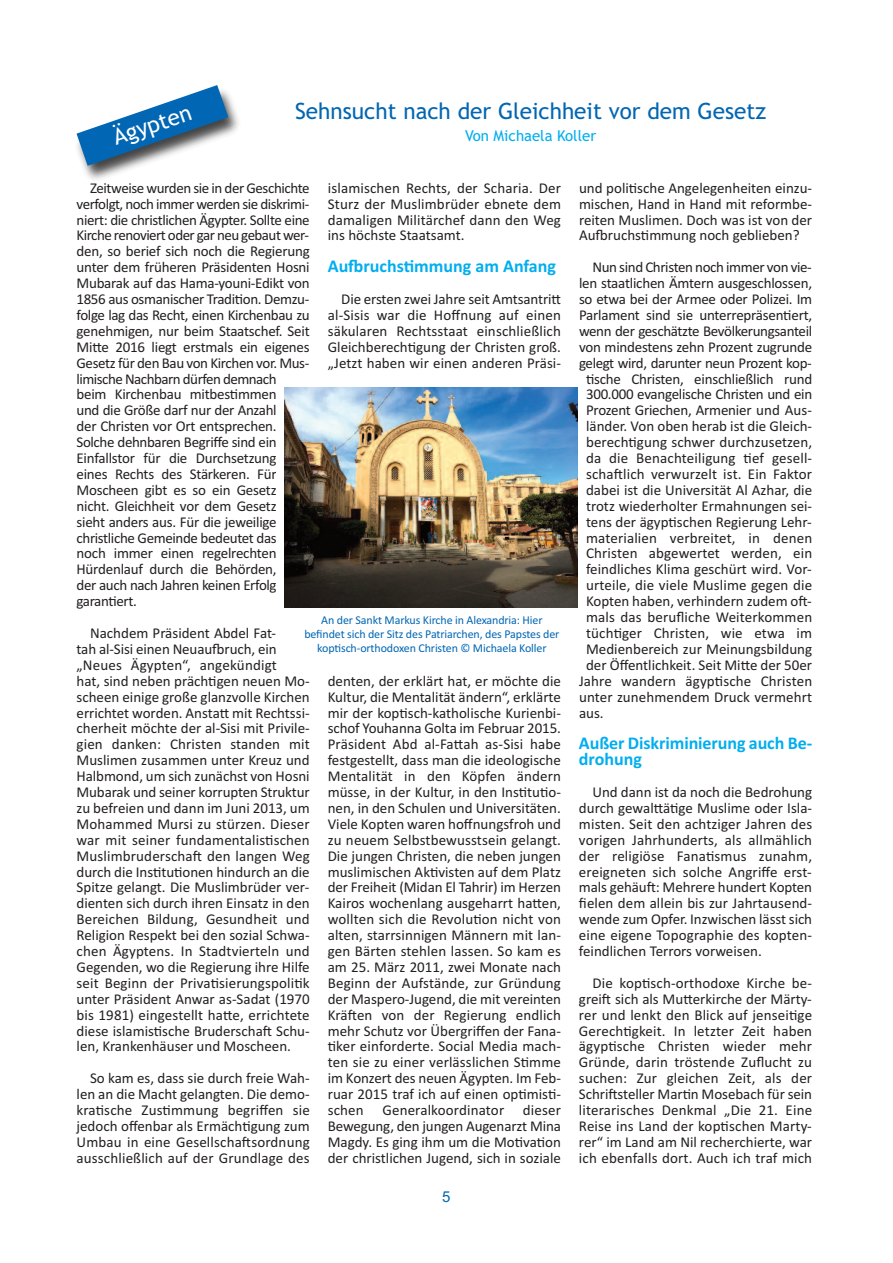
<style>
.page{position:relative;width:893px;height:1263px;background:#fff}
.page>*{position:absolute;margin:0;border:0;box-sizing:border-box;transform-origin:0 0}
.t1{font:22.5px "Trebuchet MS";color:#0166b3}
.t2{font:22.5px "Trebuchet MS";color:#fff}
.t3{font:700 18px/15.9px "Calibri";letter-spacing:-.005em;color:#00aeef}
.t4{font:15px/15.9px "Calibri";color:#231f20;text-align:justify}
.t5{font:15px/15.9px "Calibri";letter-spacing:-.025em;color:#231f20}
.t6{font:15px "Calibri";letter-spacing:-.02em;color:#231f20}
.t7{font:15px "Trebuchet MS";color:#00aeef}
.t8{font:15px "Arial";color:#0166b3}
.t9{font:12px/14.4px "Calibri";letter-spacing:-.01em;color:#0166b3;text-align:center}
</style>
<div class="page">
<img style="left:76px;top:94px;width:163px;height:86px">
<svg style="left:77px;top:85px;width:151px;height:81px"></svg>
<img style="left:285px;top:387px;width:293px;height:220px">
<h1 class="t2" style="left:109px;top:126px;width:83px;rotate:-19deg">Ägypten</h1>
<h1 class="t1" style="left:295px;top:98px;width:472px">Sehnsucht nach der Gleichheit vor dem Gesetz</h1>
<p class="t7" style="left:465px;top:127px;width:133px">Von Michaela Koller</p>
<p class="t5" style="left:77px;top:180px;width:235px;text-indent:14px">Zeitweise wurden sie in der Geschichte verfolgt, noch immer werden sie diskrimi&shy;niert: die christlichen Ägypter. Sollte eine Kirche renoviert oder gar neu gebaut wer&shy;den, so berief sich noch die Regierung unter dem früheren Präsidenten Hosni Mubarak auf das Hama-youni-Edikt von 1856 aus osmanischer Tradition. Demzu&shy;folge lag das Recht, einen Kirchenbau zu genehmigen, nur beim Staatschef. Seit Mitte 2016 liegt erstmals ein eigenes Gesetz für den Bau von Kirchen vor. Mus&shy;limische Nachbarn dürfen demnach beim Kirchenbau mitbestimmen<br>und die Größe darf nur der Anzahl<br>der Christen vor Ort entsprechen.<br>Solche dehnbaren Begriffe sind ein Einfallstor für die Durchsetzung eines Rechts des Stärkeren. Für Moscheen gibt es so ein Gesetz nicht. Gleichheit vor dem Gesetz<br>sieht anders aus. Für die jeweilige christliche Gemeinde bedeutet das noch immer einen regelrechten Hürdenlauf durch die Behörden,<br>der auch nach Jahren keinen Erfolg garantiert.</p>
<p class="t4" style="left:77px;top:625px;width:235px;text-align:left;text-indent:14px">Nachdem Präsident Abdel Fat-<br>tah al-Sisi einen Neuaufbruch, ein „Neues Ägypten“, angekündigt<br>hat, sind neben prächtigen neuen Mo&shy;scheen einige große glanzvolle Kirchen errichtet worden. Anstatt mit Rechtssi&shy;cherheit möchte der al-Sisi mit Privile&shy;gien danken: Christen standen mit Muslimen zusammen unter Kreuz und Halbmond, um sich zunächst von Hosni Mubarak und seiner korrupten Struktur zu befreien und dann im Juni 2013, um Mohammed Mursi zu stürzen. Dieser war mit seiner fundamentalistischen Muslimbruderschaft den langen Weg durch die Institutionen hindurch an die Spitze gelangt. Die Muslimbrüder ver&shy;dienten sich durch ihren Einsatz in den Bereichen Bildung, Gesundheit und Religion Respekt bei den sozial Schwa&shy;chen Ägyptens. In Stadtvierteln und Gegenden, wo die Regierung ihre Hilfe seit Beginn der Privatisierungspolitik unter Präsident Anwar as-Sadat (1970 bis 1981) eingestellt hatte, errichtete diese islamistische Bruderschaft Schu&shy;len, Krankenhäuser und Moscheen.</p>
<p class="t4" style="left:77px;top:1070px;width:235px;text-indent:13px">So kam es, dass sie durch freie Wah&shy;len an die Macht gelangten. Die demo&shy;kratische Zustimmung begriffen sie jedoch offenbar als Ermächtigung zum Umbau in eine Gesellschaftsordnung ausschließlich auf der Grundlage des</p>
<p class="t4" style="left:328px;top:180px;width:235px">islamischen Rechts, der Scharia. Der Sturz der Muslimbrüder ebnete dem damaligen Militärchef dann den Weg ins höchste Staatsamt.</p>
<p class="t3" style="left:328px;top:258px;width:230px">Aufbruchstimmung am Anfang</p>
<p class="t4" style="left:328px;top:291px;width:235px;text-indent:14px">Die ersten zwei Jahre seit Amtsantritt al-Sisis war die Hoffnung auf einen säkularen Rechtsstaat einschließlich Gleichberechtigung der Christen groß. „Jetzt haben wir einen anderen Präsi-</p>
<p class="t9" style="left:304px;top:612px;width:257px">An der Sankt Markus Kirche in Alexandria: Hier befindet sich der Sitz des Patriarchen, des Papstes der koptisch-orthodoxen Christen © Michaela Koller</p>
<p class="t4" style="left:328px;top:672px;width:235px">denten, der erklärt hat, er möchte die Kultur, die Mentalität ändern“, erklärte mir der koptisch-katholische Kurienbi&shy;schof Youhanna Golta im Februar 2015.<br>Präsident Abd al-Fattah as-Sisi habe festgestellt, dass man die ideologische Mentalität in den Köpfen ändern müsse, in der Kultur, in den Institutio&shy;nen, in den Schulen und Universitäten.<br>Viele Kopten waren hoffnungsfroh und zu neuem Selbstbewusstsein gelangt.<br>Die jungen Christen, die neben jungen muslimischen Aktivisten auf dem Platz der Freiheit (Midan El Tahrir) im Herzen Kairos wochenlang ausgeharrt hatten, wollten sich die Revolution nicht von alten, starrsinnigen Männern mit lan&shy;gen Bärten stehlen lassen. So kam es am 25. März 2011, zwei Monate nach Beginn der Aufstände, zur Gründung der Maspero-Jugend, die mit vereinten Kräften von der Regierung endlich mehr Schutz vor Übergriffen der Fana&shy;tiker einforderte. Social Media mach&shy;ten sie zu einer verlässlichen Stimme im Konzert des neuen Ägypten. Im Feb&shy;ruar 2015 traf ich auf einen optimisti&shy;schen Generalkoordinator dieser Bewegung, den jungen Augenarzt Mina Magdy. Es ging ihm um die Motivation der christlichen Jugend, sich in soziale</p>
<p class="t8" style="left:442px;top:1187px;width:10px">5</p>
<p class="t4" style="left:579px;top:180px;width:235px">und politische Angelegenheiten einzu&shy;mischen, Hand in Hand mit reformbe&shy;reiten Muslimen. Doch was ist von der Aufbruchstimmung noch geblieben?</p>
<p class="t5" style="left:592px;top:259px;width:221px">Nun sind Christen noch immer von vie-</p>
<p class="t4" style="left:579px;top:275px;width:235px">len staatlichen Ämtern ausgeschlossen,</p>
<p class="t4" style="left:579px;top:291px;width:235px">so etwa bei der Armee oder Polizei. Im</p>
<p class="t4" style="left:579px;top:307px;width:235px">Parlament sind sie unterrepräsentiert,</p>
<p class="t5" style="left:579px;top:323px;width:235px">wenn der geschätzte Bevölkerungsanteil</p>
<p class="t4" style="left:579px;top:339px;width:235px">von mindestens zehn Prozent zugrunde</p>
<p class="t5" style="left:579px;top:354px;width:234px">gelegt wird, darunter neun Prozent kop-</p>
<p class="t4" style="left:586px;top:370px;width:228px">tische Christen, einschließlich rund</p>
<p class="t6" style="left:586px;top:385px;width:228px">300.000 evangelische Christen und ein</p>
<p class="t4" style="left:586px;top:402px;width:228px">Prozent Griechen, Armenier und Aus-</p>
<p class="t4" style="left:586px;top:418px;width:228px">länder. Von oben herab ist die Gleich-</p>
<p class="t4" style="left:586px;top:434px;width:228px">berechtigung schwer durchzusetzen,</p>
<p class="t4" style="left:586px;top:450px;width:228px">da die Benachteiligung tief gesell-</p>
<p class="t4" style="left:586px;top:466px;width:228px">schaftlich verwurzelt ist. Ein Faktor</p>
<p class="t4" style="left:586px;top:482px;width:228px">dabei ist die Universität Al Azhar, die</p>
<p class="t4" style="left:586px;top:498px;width:228px">trotz wiederholter Ermahnungen sei-</p>
<p class="t4" style="left:586px;top:513px;width:227px">tens der ägyptischen Regierung Lehr-</p>
<p class="t4" style="left:586px;top:529px;width:228px">materialien verbreitet, in denen</p>
<p class="t4" style="left:586px;top:545px;width:228px">Christen abgewertet werden, ein</p>
<p class="t4" style="left:586px;top:561px;width:227px">feindliches Klima geschürt wird. Vor-</p>
<p class="t4" style="left:586px;top:577px;width:228px">urteile, die viele Muslime gegen die</p>
<p class="t4" style="left:586px;top:593px;width:227px">Kopten haben, verhindern zudem oft-</p>
<p class="t4" style="left:586px;top:609px;width:228px">mals das berufliche Weiterkommen</p>
<p class="t4" style="left:586px;top:625px;width:228px">tüchtiger Christen, wie etwa im</p>
<p class="t4" style="left:586px;top:641px;width:228px">Medienbereich zur Meinungsbildung</p>
<p class="t4" style="left:586px;top:657px;width:228px">der Öffentlichkeit. Seit Mitte der 50er</p>
<p class="t4" style="left:579px;top:672px;width:235px">Jahre wandern ägyptische Christen</p>
<p class="t4" style="left:579px;top:688px;width:235px">unter zunehmendem Druck vermehrt</p>
<p class="t4" style="left:579px;top:704px;width:26px">aus.</p>
<p class="t3" style="left:579px;top:735px;width:235px">Außer Diskriminierung auch Be&shy;drohung</p>
<p class="t4" style="left:579px;top:784px;width:235px;text-indent:14px">Und dann ist da noch die Bedrohung durch gewalttätige Muslime oder Isla&shy;misten. Seit den achtziger Jahren des vorigen Jahrhunderts, als allmählich der religiöse Fanatismus zunahm, ereigneten sich solche Angriffe erst&shy;mals gehäuft: Mehrere hundert Kopten fielen dem allein bis zur Jahrtausend&shy;wende zum Opfer. Inzwischen lässt sich eine eigene Topographie des kopten&shy;feindlichen Terrors vorweisen.</p>
<p class="t4" style="left:579px;top:975px;width:235px;text-indent:14px">Die koptisch-orthodoxe Kirche be&shy;greift sich als Mutterkirche der Märty&shy;rer und lenkt den Blick auf jenseitige Gerechtigkeit. In letzter Zeit haben ägyptische Christen wieder mehr Gründe, darin tröstende Zuflucht zu suchen: Zur gleichen Zeit, als der Schriftsteller Martin Mosebach für sein literarisches Denkmal „Die 21. Eine Reise ins Land der koptischen Marty&shy;rer“ im Land am Nil recherchierte, war ich ebenfalls dort. Auch ich traf mich</p>
</div>
